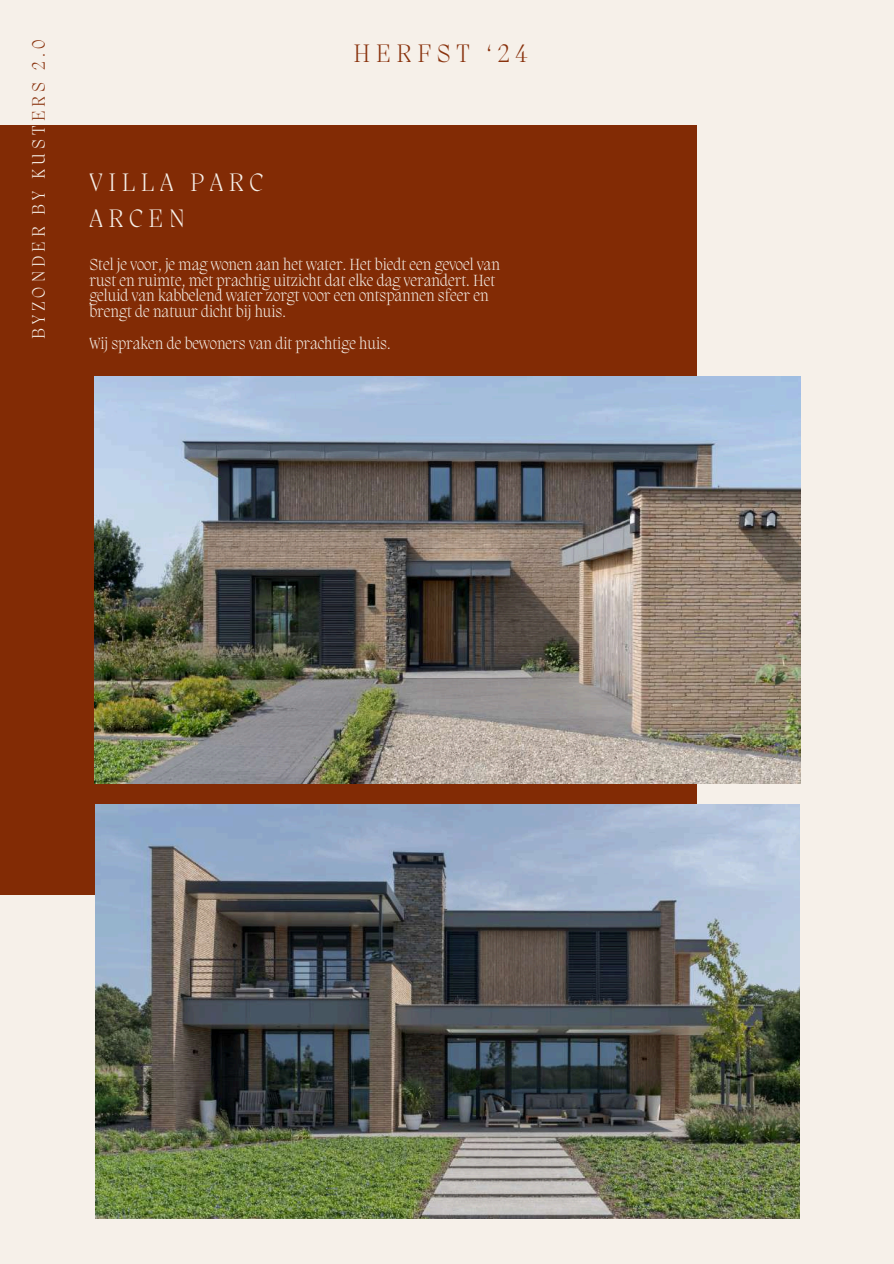
<style>
.page{position:relative;width:894px;height:1264px;background:#fff}
.page>*{position:absolute;margin:0;border:0;box-sizing:border-box;transform-origin:0 0}
.t1{font:200 25.95px/36px "Migra";letter-spacing:.22em;color:#f6f0e9}
.t2{font:200 25.95px "Migra";letter-spacing:.22em;color:#89320d}
.t3{font:200 18.45px "Migra";letter-spacing:.22em;color:#f6f0e9}
.t4{font:200 16.5px/15.8px "Migra";color:#f6f0e9}
.s1{color:#89320d}
</style>
<div class="page">
<div style="left:0;top:0;width:893px;height:1263px;background:#f6f0e9"></div>
<div style="left:0;top:126px;width:696px;height:768px;background:#822b05"></div>
<img style="left:94px;top:376px;width:705px;height:407px">
<img style="left:95px;top:804px;width:703px;height:414px">
<p class="t3" style="left:30px;top:339px;width:300px;rotate:-90deg">BYZONDER BY KUST<span class="s1">ERS 2.0</span></p>
<h1 class="t2" style="left:353px;top:41px;width:175px">HERFST ‘24</h1>
<h1 class="t1" style="left:89px;top:166px;width:175px">VILLA PARC<br>ARCEN</h1>
<p class="t4" style="left:89px;top:258px;width:412px">Stel je voor, je mag wonen aan het water. Het biedt een gevoel van rust en ruimte, met prachtig uitzicht dat elke dag verandert. Het geluid van kabbelend water zorgt voor een ontspannen sfeer en brengt de natuur dicht bij huis.</p>
<p class="t4" style="left:89px;top:336px;width:302px">Wij spraken de bewoners van dit prachtige huis.</p>
</div>
